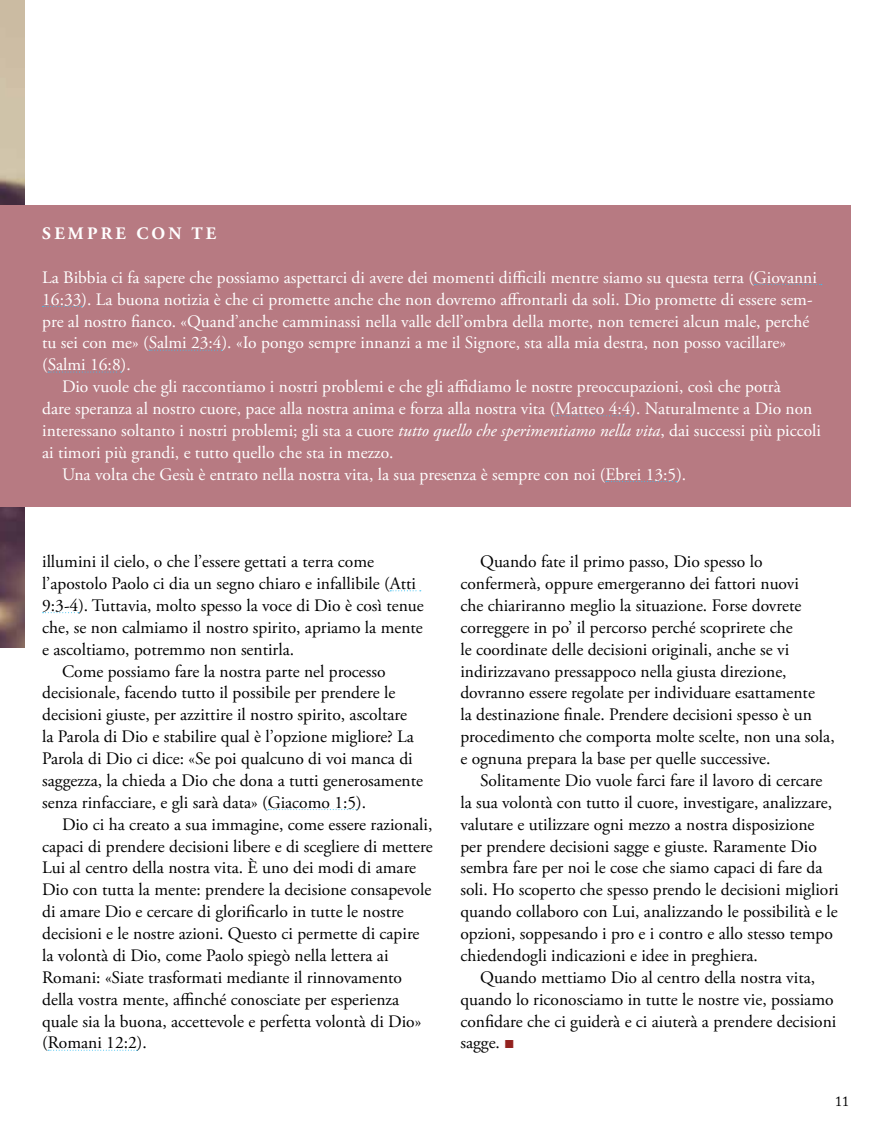
<style>
.page{position:relative;width:893px;height:1141px;background:#fff}
.page>*{position:absolute;margin:0;border:0;box-sizing:border-box;transform-origin:0 0}
.t1{font:17.5px/21.9px "Adobe Garamond Pro";color:#000}
.t2{font:17.5px "Adobe Garamond Pro";color:#fff}
.t3{font:700 17.5px "Adobe Garamond Pro";letter-spacing:.185em;color:#fff}
.t4{font:14px "Adobe Caslon Pro";color:#000}
.s1{font-style:italic}
.s2{font-family:"Arial";font-size:17.32px;color:#93221f}
</style>
<div class="page">
<img style="left:0;top:0;width:25px;height:648px">
<div style="left:0;top:205px;width:851px;height:301px;background:#b77a82"></div>
<svg style="left:390px;top:590px;width:31px;height:1px"></svg>
<svg style="left:43px;top:612px;width:36px;height:1px"></svg>
<svg style="left:268px;top:809px;width:89px;height:1px"></svg>
<svg style="left:48px;top:1050px;width:89px;height:1px"></svg>
<svg style="left:754px;top:284px;width:68px;height:1px"></svg>
<svg style="left:43px;top:306px;width:39px;height:1px"></svg>
<svg style="left:149px;top:350px;width:73px;height:1px"></svg>
<svg style="left:48px;top:372px;width:73px;height:1px"></svg>
<svg style="left:556px;top:415px;width:75px;height:1px"></svg>
<svg style="left:606px;top:481px;width:71px;height:1px"></svg>
<p class="t3" style="left:42px;top:223px;width:175px">SEMPRE CON TE</p>
<p class="t2" style="left:42px;top:267px;width:776px">La Bibbia ci fa sapere che possiamo aspettarci di avere dei momenti difficili mentre siamo su questa terra (Giovanni</p>
<p class="t2" style="left:42px;top:289px;width:772px">16:33). La buona notizia è che ci promette anche che non dovremo affrontarli da soli. Dio promette di essere sem-</p>
<p class="t2" style="left:42px;top:310px;width:769px">pre al nostro fianco. «Quand’anche camminassi nella valle dell’ombra della morte, non temerei alcun male, perché</p>
<p class="t2" style="left:42px;top:332px;width:745px">tu sei con me» (Salmi 23:4). «Io pongo sempre innanzi a me il Signore, sta alla mia destra, non posso vacillare»</p>
<p class="t2" style="left:42px;top:354px;width:90px">(Salmi 16:8).</p>
<p class="t2" style="left:62px;top:376px;width:720px">Dio vuole che gli raccontiamo i nostri problemi e che gli affidiamo le nostre preoccupazioni, così che potrà</p>
<p class="t2" style="left:42px;top:398px;width:772px">dare speranza al nostro cuore, pace alla nostra anima e forza alla nostra vita (Matteo 4:4). Naturalmente a Dio non</p>
<p class="t2" style="left:42px;top:420px;width:780px">interessano soltanto i nostri problemi; gli sta a cuore <span class="s1">tutto quello che sperimentiamo nella vita</span>, dai successi più piccoli</p>
<p class="t2" style="left:42px;top:442px;width:353px">ai timori più grandi, e tutto quello che sta in mezzo.</p>
<p class="t2" style="left:62px;top:464px;width:626px">Una volta che Gesù è entrato nella nostra vita, la sua presenza è sempre con noi (Ebrei 13:5).</p>
<p class="t1" style="left:42px;top:551px;width:333px">illumini il cielo, o che l’essere gettati a terra come</p>
<p class="t1" style="left:42px;top:573px;width:375px">l’apostolo Paolo ci dia un segno chiaro e infallibile (Atti</p>
<p class="t1" style="left:42px;top:595px;width:383px">9:3-4). Tuttavia, molto spesso la voce di Dio è così tenue</p>
<p class="t1" style="left:42px;top:617px;width:382px">che, se non calmiamo il nostro spirito, apriamo la mente</p>
<p class="t1" style="left:42px;top:639px;width:254px">e ascoltiamo, potremmo non sentirla.</p>
<p class="t1" style="left:62px;top:661px;width:325px">Come possiamo fare la nostra parte nel processo</p>
<p class="t1" style="left:42px;top:683px;width:355px">decisionale, facendo tutto il possibile per prendere le</p>
<p class="t1" style="left:42px;top:704px;width:366px">decisioni giuste, per azzittire il nostro spirito, ascoltare</p>
<p class="t1" style="left:42px;top:726px;width:373px">la Parola di Dio e stabilire qual è l’opzione migliore? La</p>
<p class="t1" style="left:42px;top:748px;width:372px">Parola di Dio ci dice: «Se poi qualcuno di voi manca di</p>
<p class="t1" style="left:42px;top:770px;width:382px">saggezza, la chieda a Dio che dona a tutti generosamente</p>
<p class="t1" style="left:42px;top:792px;width:326px">senza rinfacciare, e gli sarà data» (Giacomo 1:5).</p>
<p class="t1" style="left:62px;top:814px;width:372px">Dio ci ha creato a sua immagine, come essere razionali,</p>
<p class="t1" style="left:42px;top:836px;width:392px">capaci di prendere decisioni libere e di scegliere di mettere</p>
<p class="t1" style="left:42px;top:858px;width:376px">Lui al centro della nostra vita. È uno dei modi di amare</p>
<p class="t1" style="left:42px;top:879px;width:391px">Dio con tutta la mente: prendere la decisione consapevole</p>
<p class="t1" style="left:42px;top:901px;width:363px">di amare Dio e cercare di glorificarlo in tutte le nostre</p>
<p class="t1" style="left:42px;top:923px;width:379px">decisioni e le nostre azioni. Questo ci permette di capire</p>
<p class="t1" style="left:42px;top:945px;width:348px">la volontà di Dio, come Paolo spiegò nella lettera ai</p>
<p class="t1" style="left:42px;top:967px;width:361px">Romani: «Siate trasformati mediante il rinnovamento</p>
<p class="t1" style="left:42px;top:989px;width:359px">della vostra mente, affinché conosciate per esperienza</p>
<p class="t1" style="left:42px;top:1011px;width:381px">quale sia la buona, accettevole e perfetta volontà di Dio»</p>
<p class="t1" style="left:42px;top:1033px;width:106px">(Romani 12:2).</p>
<p class="t1" style="left:460px;top:551px;width:376px;text-indent:20px">Quando fate il primo passo, Dio spesso lo confermerà, oppure emergeranno dei fattori nuovi<br>che chiariranno meglio la situazione. Forse dovrete correggere in po’ il percorso perché scoprirete che<br>le coordinate delle decisioni originali, anche se vi indirizzavano pressappoco nella giusta direzione, dovranno essere regolate per individuare esattamente<br>la destinazione finale. Prendere decisioni spesso è un procedimento che comporta molte scelte, non una sola, e ognuna prepara la base per quelle successive.</p>
<p class="t1" style="left:460px;top:770px;width:380px;text-indent:20px">Solitamente Dio vuole farci fare il lavoro di cercare<br>la sua volontà con tutto il cuore, investigare, analizzare, valutare e utilizzare ogni mezzo a nostra disposizione per prendere decisioni sagge e giuste. Raramente Dio sembra fare per noi le cose che siamo capaci di fare da soli. Ho scoperto che spesso prendo le decisioni migliori quando collaboro con Lui, analizzando le possibilità e le opzioni, soppesando i pro e i contro e allo stesso tempo chiedendogli indicazioni e idee in preghiera.</p>
<p class="t1" style="left:460px;top:967px;width:378px;text-indent:20px">Quando mettiamo Dio al centro della nostra vita, quando lo riconosciamo in tutte le nostre vie, possiamo confidare che ci guiderà e ci aiuterà a prendere decisioni sagge. <span class="s2">■</span></p>
<p class="t4" style="left:835px;top:1093px;width:15px">11</p>
</div>
